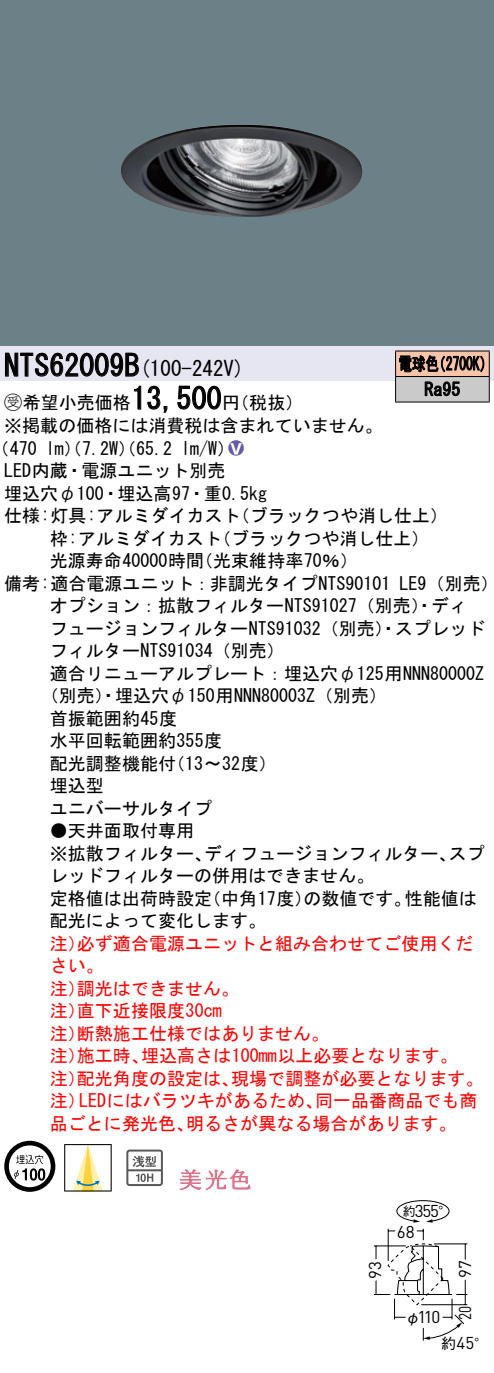
<style>
.page{position:relative;width:494px;height:1373px;background:#fff}
.page>*{position:absolute;margin:0;border:0;box-sizing:border-box;transform-origin:0 0}
.t1{font:30px "MS Gothic";color:#000}
.t2{font:21px "MS Gothic";color:#000}
.t3{font:18px/22.5px "MS Gothic";color:#000}
.t4{font:18px/22.5px "MS Gothic";color:#f00}
.t5{font:18px/25.5px "MS Gothic";color:#000;scale:.75 1}
.t6{font:18px "Ford Classification 1";color:#635aa0}
.t7{font:17.1px "DINOT";letter-spacing:-.02em;color:#000}
.t8{font:17.1px "DINOT";letter-spacing:-.02em;color:#000;scale:.8 1}
.t9{font:15px "Gothic BBB Pro Medium 90 pv RKSJ H";color:#000}
.t10{font:12.6px "Gothic BBB Pro Medium 90 pv RKSJ H";color:#000}
.s1{font-size:30px}
.s2{font-family:"Ford Classification 1"}
.s3{color:#fff}
.s4{font-family:"Gothic BBB Pro Medium 90 pv RKSJ H";font-size:15px}
</style>
<div class="page">
<div style="left:0;top:0;width:493px;height:346px;background:#6c8087"></div>
<img style="left:121px;top:124px;width:242px;height:93px">
<div style="left:0;top:346px;width:493px;height:34px;background:#e6e5f2"></div>
<svg style="left:5px;top:352px;width:134px;height:25px"></svg>
<svg style="left:134px;top:385px;width:7px;height:25px"></svg>
<svg style="left:147px;top:385px;width:21px;height:28px"></svg>
<svg style="left:177px;top:385px;width:44px;height:25px"></svg>
<svg style="left:4px;top:1140px;width:51px;height:51px"></svg>
<svg style="left:38px;top:1168px;width:7px;height:12px"></svg>
<svg style="left:64px;top:1144px;width:48px;height:47px"></svg>
<svg style="left:126px;top:1149px;width:37px;height:37px"></svg>
<svg style="left:179px;top:1169px;width:72px;height:21px"></svg>
<hr style="left:395px;top:350px;width:94px;height:1px;background:#000">
<hr style="left:395px;top:401px;width:94px;height:1px;background:#000">
<svg style="left:394px;top:351px;width:95px;height:50px;background:#a7968c"></svg>
<svg style="left:373px;top:1200px;width:95px;height:141px"></svg>
<h1 class="t1" style="left:4px;top:350px;width:122px">NTS62009</h1>
<p class="t2" style="left:124px;top:358px;width:121px">(<span class="s1">B</span> 100-242 (V</p>
<p class="t5" style="left:424px;top:351px;width:49px;text-indent:-26px">電球色<br>Ra95</p>
<p class="t5" style="left:432px;top:351px;width:82px">（2700 (K</p>
<h1 class="t1" style="left:131px;top:383px;width:91px">13,500</h1>
<p class="t3" style="left:4px;top:391px;width:379px"><span class="s2">B</span>希望小売価格<br>※掲載の価格には消費税は含まれていません。</p>
<p class="t6" style="left:228px;top:438px;width:17px">2<span class="s3">8</span></p>
<p class="t3" style="left:222px;top:391px;width:82px">（円税抜(</p>
<p class="t3" style="left:181px;top:437px;width:55px">l m (W/</p>
<p class="t3" style="left:-8px;top:437px;width:47px">（470</p>
<p class="t3" style="left:4px;top:459px;width:223px">LED内蔵・電源ユニット別売</p>
<p class="t3" style="left:4px;top:482px;width:264px">埋込穴φ100・埋込高97・重0.5kg</p>
<p class="t3" style="left:231px;top:504px;width:218px">（ブラックつや消し仕上(</p>
<p class="t3" style="left:46px;top:437px;width:128px">lm）（7.2 ）（W 65.2</p>
<p class="t3" style="left:213px;top:504px;width:217px;text-indent:-209px">仕様:灯具:アルミダイカスト<br>（ブラックつや消し仕上(</p>
<p class="t3" style="left:195px;top:527px;width:164px;text-indent:-145px">枠:アルミダイカスト<br>（光束維持率70％(</p>
<p class="t3" style="left:50px;top:549px;width:156px">光源寿命40000時間</p>
<p class="t3" style="left:4px;top:572px;width:387px">備考:適合電源ユニット：非調光タイプNTS90101</p>
<p class="t3" style="left:50px;top:594px;width:418px">オプション：拡散フィルターNTS91027（別売）・ディ</p>
<p class="t3" style="left:50px;top:617px;width:436px">フュージョンフィルターNTS91032（別売）・スプレッド</p>
<p class="t3" style="left:50px;top:639px;width:236px">フィルターNTS91034（別売(</p>
<p class="t3" style="left:50px;top:662px;width:435px">適合リニューアルプレート：埋込穴φ125用NNN80000Z</p>
<p class="t3" style="left:41px;top:684px;width:347px">（別売）・埋込穴φ150用NNN80003 （Z 別売(</p>
<p class="t3" style="left:50px;top:707px;width:129px">首振範囲約45度</p>
<p class="t3" style="left:50px;top:729px;width:174px">水平回転範囲約355度</p>
<p class="t3" style="left:167px;top:752px;width:111px">（13〜32度(</p>
<p class="t3" style="left:399px;top:572px;width:100px">LE （9 別売(</p>
<p class="t3" style="left:50px;top:752px;width:163px">配光調整機能付<br>埋込型<br>ユニバーサルタイプ</p>
<p class="t3" style="left:50px;top:819px;width:145px">●天井面取付専用</p>
<p class="t3" style="left:448px;top:842px;width:37px">スプ</p>
<p class="t3" style="left:204px;top:842px;width:254px">ディフュージョンフィルター、</p>
<p class="t3" style="left:50px;top:842px;width:325px">※拡散フィルター、<br>レッドフィルターの併用はできません。</p>
<p class="t3" style="left:203px;top:887px;width:111px">（中角17度）</p>
<p class="t3" style="left:50px;top:887px;width:217px">定格値は出荷時設定<br>配光によって変化します。</p>
<p class="t4" style="left:77px;top:932px;width:397px">必ず適合電源ユニットと組み合わせてご使用くだ</p>
<p class="t3" style="left:303px;top:887px;width:110px">の数値です。</p>
<p class="t3" style="left:404px;top:887px;width:73px">性能値は</p>
<p class="t4" style="left:50px;top:932px;width:37px">注）</p>
<p class="t4" style="left:50px;top:954px;width:55px">さい。</p>
<p class="t4" style="left:77px;top:977px;width:163px">調光はできません。</p>
<p class="t4" style="left:77px;top:977px;width:146px;text-indent:-27px">注）<br>直下近接限度30cm</p>
<p class="t4" style="left:77px;top:999px;width:253px;text-indent:-27px">注）<br>断熱施工仕様ではありません。</p>
<p class="t4" style="left:50px;top:1022px;width:37px">注）</p>
<p class="t4" style="left:141px;top:1044px;width:318px">埋込高さは100mm以上必要となります。</p>
<p class="t4" style="left:77px;top:1044px;width:73px">施工時、</p>
<p class="t4" style="left:50px;top:1044px;width:37px">注）</p>
<p class="t4" style="left:231px;top:1067px;width:254px">現場で調整が必要となります。</p>
<p class="t4" style="left:77px;top:1067px;width:163px">配光角度の設定は、</p>
<p class="t4" style="left:50px;top:1067px;width:37px">注）</p>
<p class="t4" style="left:79px;top:1089px;width:245px">LEDにはバラツキがあるため、</p>
<p class="t4" style="left:315px;top:1089px;width:163px">同一品番商品でも商</p>
<p class="t4" style="left:50px;top:1089px;width:37px">注）</p>
<p class="t4" style="left:50px;top:1112px;width:145px">品ごとに発光色、</p>
<p class="t4" style="left:186px;top:1112px;width:272px">明るさが異なる場合があります。</p>
<p class="t7" style="left:414px;top:1199px;width:40px">355<span class="s4">°</span></p>
<p class="t10" style="left:402px;top:1201px;width:14px">約</p>
<p class="t7" style="left:396px;top:1220px;width:19px">68</p>
<p class="t7" style="left:363px;top:1279px;width:19px;rotate:-90deg">93</p>
<p class="t7" style="left:453px;top:1278px;width:19px;rotate:-90deg">97</p>
<p class="t7" style="left:417px;top:1305px;width:24px">110</p>
<p class="t9" style="left:405px;top:1305px;width:16px">φ</p>
<p class="t8" style="left:453px;top:1319px;width:19px;rotate:-90deg">20</p>
<p class="t9" style="left:440px;top:1331px;width:16px">約</p>
<p class="t7" style="left:456px;top:1331px;width:35px">45<span class="s4">°</span></p>
</div>
